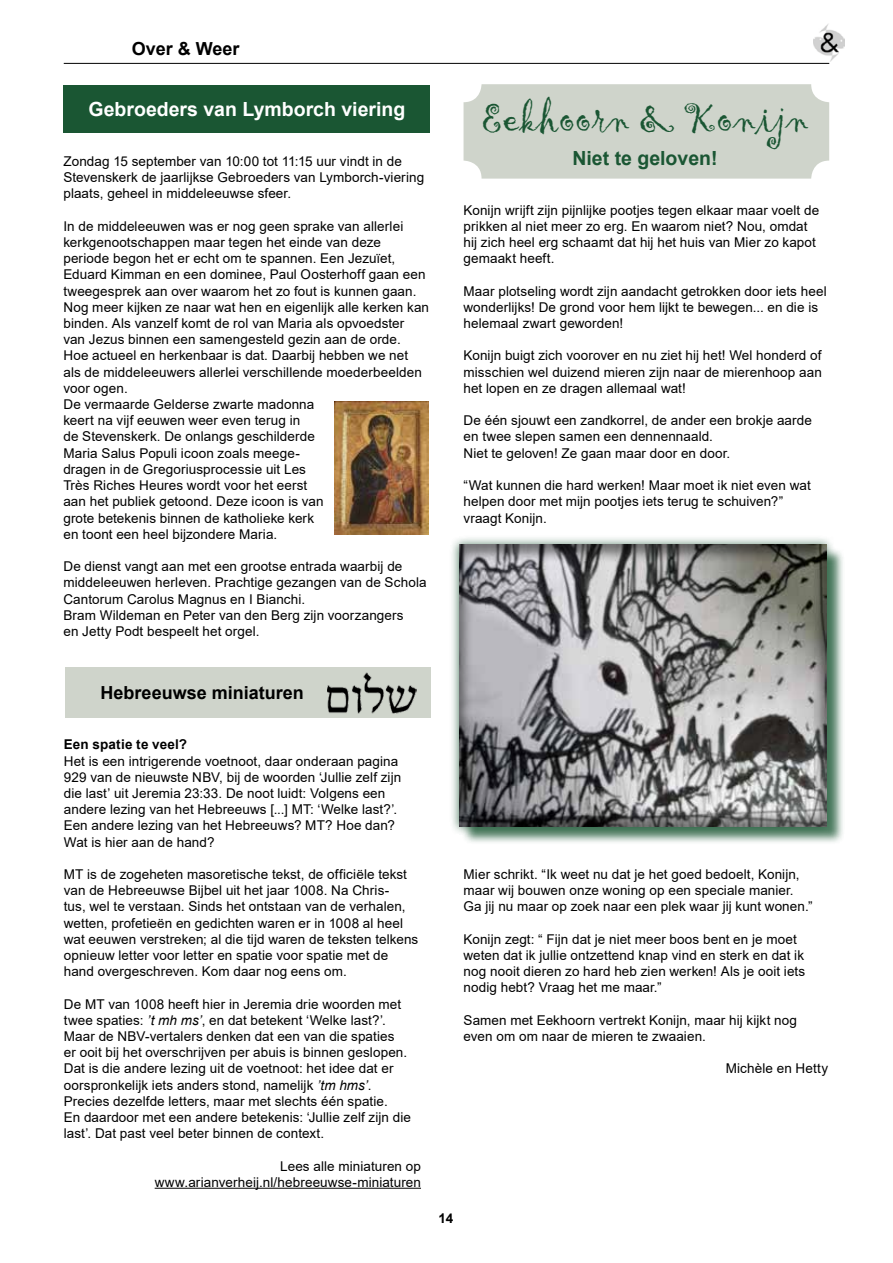
<style>
.page{position:relative;width:893px;height:1263px;background:#fff}
.page>*{position:absolute;margin:0;border:0;box-sizing:border-box;transform-origin:0 0}
.t1{font:42px "Gigi";color:#1a5633}
.t2{font:700 19.5px "Arial";color:#fff}
.t3{font:700 19.5px "Arial";color:#1a5633}
.t4{font:700 18px "Arial";color:#000}
.t5{font:13.5px/16.2px "Arial";letter-spacing:.005em;color:#000}
.t6{font:700 13.5px "Arial";letter-spacing:.01em;color:#000}
.s1{font-style:italic}
</style>
<div class="page">
<hr style="left:64px;top:63px;width:765px;height:1px;background:#000">
<img style="left:814px;top:24px;width:31px;height:38px">
<div style="left:464px;top:84px;width:365px;height:95px;background:#cfd4cb;border-radius:18px"></div>
<div style="left:461px;top:547px;width:384px;height:298px;background:#1a5633;opacity:.75"></div>
<div style="left:449px;top:535px;width:386px;height:301px;background:#1a5633;opacity:.75"></div>
<div style="left:459px;top:542px;width:369px;height:285px;background:#000;opacity:.5"></div>
<hr style="left:155px;top:1188px;width:266px;height:1px;background:#000">
<div style="left:65px;top:668px;width:365px;height:50px;background:#cfd4cb"></div>
<img style="left:327px;top:672px;width:90px;height:41px">
<div style="left:64px;top:85px;width:366px;height:47px;background:#1a5633"></div>
<img style="left:335px;top:401px;width:94px;height:133px">
<h3 class="t4" style="left:132px;top:36px;width:109px">Over &amp; Weer</h3>
<h2 class="t2" style="left:89px;top:95px;width:318px">Gebroeders van Lymborch viering</h2>
<p class="t5" style="left:63px;top:153px;width:362px">Zondag 15 september van 10:00 tot 11:15 uur vindt in de<br>Stevenskerk de jaarlijkse Gebroeders van Lymborch-viering plaats, geheel in middeleeuwse sfeer.</p>
<p class="t5" style="left:63px;top:218px;width:367px">In de middeleeuwen was er nog geen sprake van allerlei kerkgenootschappen maar tegen het einde van deze periode begon het er echt om te spannen. Een Jezuïet, Eduard Kimman en een dominee, Paul Oosterhoff gaan een tweegesprek aan over waarom het zo fout is kunnen gaan.<br>Nog meer kijken ze naar wat hen en eigenlijk alle kerken kan binden. Als vanzelf komt de rol van Maria als opvoedster van Jezus binnen een samengesteld gezin aan de orde.<br>Hoe actueel en herkenbaar is dat. Daarbij hebben we net<br>als de middeleeuwers allerlei verschillende moederbeelden voor ogen.<br>De vermaarde Gelderse zwarte madonna<br>keert na vijf eeuwen weer even terug in<br>de Stevenskerk. De onlangs geschilderde<br>Maria Salus Populi icoon zoals meege-<br>dragen in de Gregoriusprocessie uit Les<br>Très Riches Heures wordt voor het eerst<br>aan het publiek getoond. Deze icoon is van<br>grote betekenis binnen de katholieke kerk<br>en toont een heel bijzondere Maria.</p>
<p class="t5" style="left:63px;top:558px;width:365px">De dienst vangt aan met een grootse entrada waarbij de middeleeuwen herleven. Prachtige gezangen van de Schola Cantorum Carolus Magnus en I Bianchi.<br>Bram Wildeman en Peter van den Berg zijn voorzangers<br>en Jetty Podt bespeelt het orgel.</p>
<h1 class="t1" style="left:482px;top:91px;width:328px">Eekhoorn &amp; Konijn</h1>
<h2 class="t3" style="left:572px;top:144px;width:147px">Niet te geloven!</h2>
<p class="t5" style="left:464px;top:202px;width:357px">Konijn wrijft zijn pijnlijke pootjes tegen elkaar maar voelt de prikken al niet meer zo erg. En waarom niet? Nou, omdat hij zich heel erg schaamt dat hij het huis van Mier zo kapot gemaakt heeft.</p>
<p class="t5" style="left:464px;top:283px;width:365px">Maar plotseling wordt zijn aandacht getrokken door iets heel wonderlijks! De grond voor hem lijkt te bewegen... en die is helemaal zwart geworden!</p>
<p class="t5" style="left:464px;top:348px;width:360px;text-align:justify">Konijn buigt zich voorover en nu ziet hij het! Wel honderd of misschien wel duizend mieren zijn naar de mierenhoop aan het lopen en ze dragen allemaal wat!</p>
<p class="t5" style="left:464px;top:412px;width:350px">De één sjouwt een zandkorrel, de ander een brokje aarde en twee slepen samen een dennennaald.<br>Niet te geloven! Ze gaan maar door en door.</p>
<p class="t5" style="left:464px;top:477px;width:349px">“Wat kunnen die hard werken! Maar moet ik niet even wat helpen door met mijn pootjes iets terug te schuiven?” vraagt Konijn.</p>
<h3 class="t4" style="left:101px;top:680px;width:205px">Hebreeuwse miniaturen</h3>
<p class="t6" style="left:64px;top:735px;width:125px">Een spatie te veel?</p>
<p class="t5" style="left:64px;top:753px;width:339px">Het is een intrigerende voetnoot, daar onderaan pagina 929 van de nieuwste NBV, bij de woorden ‘Jullie zelf zijn die last’ uit Jeremia 23:33. De noot luidt: Volgens een andere lezing van het Hebreeuws [...] MT: ‘Welke last?’.<br>Een andere lezing van het Hebreeuws? MT? Hoe dan?<br>Wat is hier aan de hand?</p>
<p class="t5" style="left:64px;top:866px;width:356px">MT is de zogeheten masoretische tekst, de officiële tekst van de Hebreeuwse Bijbel uit het jaar 1008. Na Chris-<br>tus, wel te verstaan. Sinds het ontstaan van de verhalen, wetten, profetieën en gedichten waren er in 1008 al heel wat eeuwen verstreken; al die tijd waren de teksten telkens opnieuw letter voor letter en spatie voor spatie met de hand overgeschreven. Kom daar nog eens om.</p>
<p class="t5" style="left:64px;top:996px;width:349px">De MT van 1008 heeft hier in Jeremia drie woorden met twee spaties: <span class="s1">’t mh ms’</span>, en dat betekent ‘Welke last?’.<br>Maar de NBV-vertalers denken dat een van die spaties<br>er ooit bij het overschrijven per abuis is binnen geslopen.<br>Dat is die andere lezing uit de voetnoot: het idee dat er oorspronkelijk iets anders stond, namelijk <span class="s1">’tm hms’</span>.<br>Precies dezelfde letters, maar met slechts één spatie.<br>En daardoor met een andere betekenis: ‘Jullie zelf zijn die last’. Dat past veel beter binnen de context.</p>
<p class="t5" style="left:155px;top:1158px;width:268px;text-align:right">Lees alle miniaturen op www.arianverheij.nl/hebreeuwse-miniaturen</p>
<p class="t5" style="left:464px;top:866px;width:351px">Mier schrikt. “Ik weet nu dat je het goed bedoelt, Konijn, maar wij bouwen onze woning op een speciale manier.<br>Ga jij nu maar op zoek naar een plek waar jij kunt wonen.”</p>
<p class="t5" style="left:464px;top:931px;width:343px">Konijn zegt: “ Fijn dat je niet meer boos bent en je moet weten dat ik jullie ontzettend knap vind en sterk en dat ik nog nooit dieren zo hard heb zien werken! Als je ooit iets nodig hebt? Vraag het me maar.”</p>
<p class="t5" style="left:464px;top:1012px;width:335px">Samen met Eekhoorn vertrekt Konijn, maar hij kijkt nog even om om naar de mieren te zwaaien.</p>
<p class="t5" style="left:726px;top:1060px;width:104px">Michèle en Hetty</p>
<p class="t6" style="left:438px;top:1209px;width:17px">14</p>
</div>
